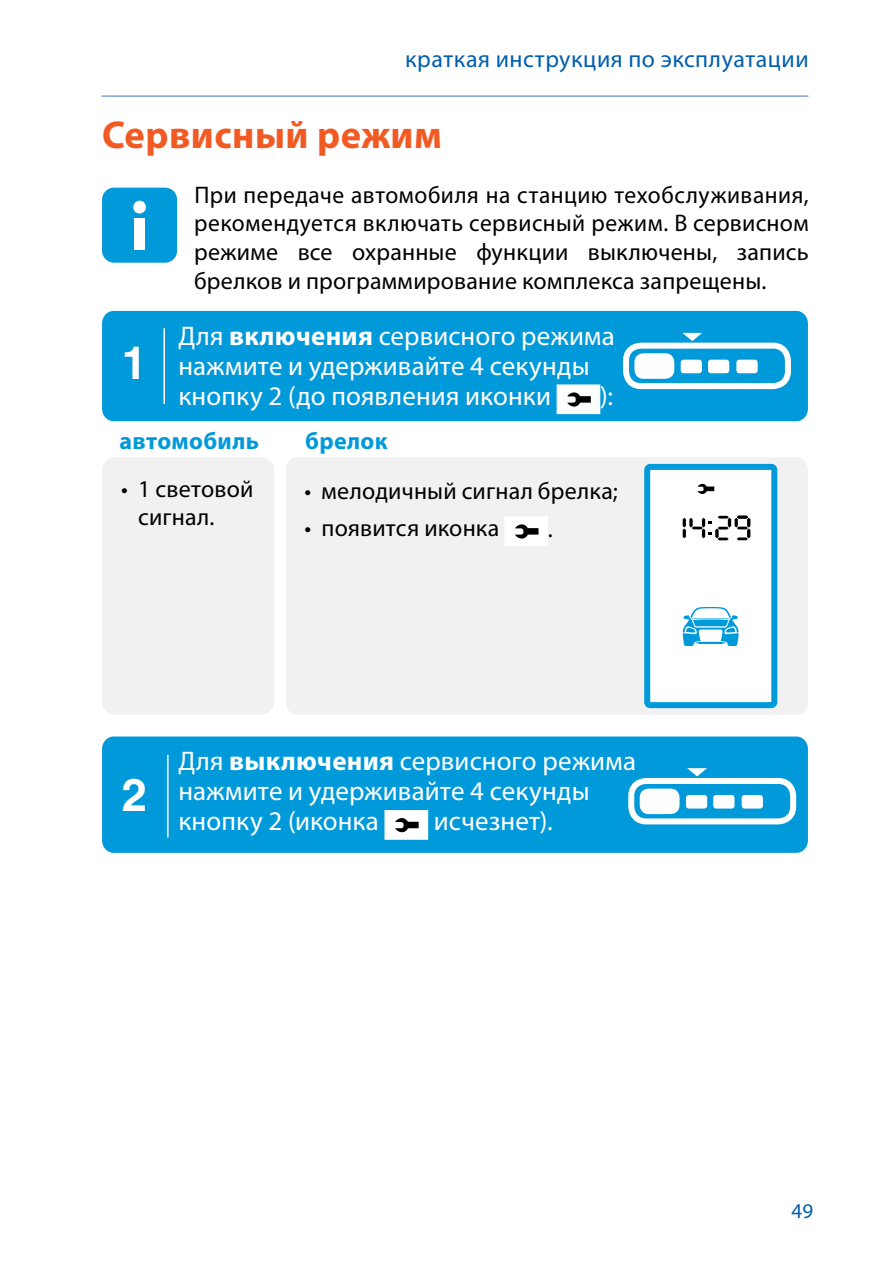
<style>
.page{position:relative;width:893px;height:1276px;background:#fff}
.page>*{position:absolute;margin:0;border:0;box-sizing:border-box;transform-origin:0 0}
.t1{font:700 45px "Helios";color:#fff}
.t2{font:700 39px "Myriad Pro";letter-spacing:.01em;color:#f15a22}
.t3{font:27px/30px "Myriad Pro";letter-spacing:.005em;color:#fff}
.t4{font:24px/28.8px "Myriad Pro";letter-spacing:.01em;color:#000;text-align:justify}
.t5{font:24px "Myriad Pro";letter-spacing:.02em;color:#005fae}
.t6{font:700 24px "Myriad Pro";letter-spacing:.015em;color:#0099da}
.t7{font:21px "Myriad Pro";color:#005fae}
.s1{font-weight:700}
</style>
<div class="page">
<hr style="left:102px;top:95px;width:706px;height:2px;background:#80a0d3">
<div style="left:102px;top:188px;width:75px;height:75px;background:#0099da;border-radius:12px"></div>
<div style="left:133px;top:201px;width:13px;height:12px;background:#fff;border-radius:50%"></div>
<div style="left:135px;top:218px;width:10px;height:32px;background:#fff"></div>
<div style="left:102px;top:457px;width:172px;height:257px;background:#f1f1f2;border-radius:13px"></div>
<div style="left:286px;top:457px;width:522px;height:257px;background:#f1f1f2;border-radius:12px"></div>
<div style="left:504px;top:516px;width:44px;height:30px;background:#fff"></div>
<svg style="left:515px;top:524px;width:23px;height:14px"></svg>
<div style="left:102px;top:311px;width:706px;height:110px;background:#0099da;border-radius:12px"></div>
<div style="left:557px;top:384px;width:43px;height:30px;background:#fff;border:1px solid #fff"></div>
<svg style="left:567px;top:392px;width:24px;height:15px"></svg>
<div style="left:623px;top:343px;width:168px;height:46px;border:6px solid #fff;border-radius:15px"></div>
<div style="left:634px;top:353px;width:40px;height:26px;background:#fff;border-radius:9px"></div>
<div style="left:681px;top:360px;width:21px;height:13px;background:#fff;border-radius:3px"></div>
<div style="left:708px;top:360px;width:21px;height:13px;background:#fff;border-radius:3px"></div>
<div style="left:736px;top:360px;width:22px;height:13px;background:#fff;border-radius:3px"></div>
<svg style="left:682px;top:333px;width:20px;height:8px"></svg>
<hr style="left:163px;top:328px;width:2px;height:76px;background:#fff">
<div style="left:647px;top:467px;width:127px;height:238px;background:#fff;border-radius:3px"></div>
<div style="left:644px;top:464px;width:133px;height:244px;border:6px solid #0099da;border-radius:3px"></div>
<svg style="left:683px;top:516px;width:67px;height:24px"></svg>
<svg style="left:698px;top:484px;width:16px;height:10px"></svg>
<svg style="left:683px;top:607px;width:56px;height:39px"></svg>
<div style="left:102px;top:736px;width:706px;height:117px;background:#0099da;border-radius:12px"></div>
<div style="left:385px;top:810px;width:43px;height:29px;background:#fff;border:1px solid #fff"></div>
<svg style="left:395px;top:818px;width:24px;height:14px"></svg>
<div style="left:628px;top:778px;width:168px;height:46px;border:6px solid #fff;border-radius:15px"></div>
<div style="left:640px;top:788px;width:39px;height:26px;background:#fff;border-radius:9px"></div>
<div style="left:686px;top:795px;width:21px;height:13px;background:#fff;border-radius:3px"></div>
<div style="left:713px;top:795px;width:21px;height:13px;background:#fff;border-radius:3px"></div>
<div style="left:742px;top:795px;width:21px;height:13px;background:#fff;border-radius:3px"></div>
<svg style="left:687px;top:768px;width:20px;height:8px"></svg>
<hr style="left:167px;top:755px;width:2px;height:82px;background:#fff">
<p class="t5" style="left:405px;top:44px;width:405px">краткая инструкция по эксплуатации</p>
<h2 class="t2" style="left:102px;top:110px;width:341px">Сервисный режим</h2>
<p class="t4" style="left:194px;top:180px;width:616px">При передаче автомобиля на станцию техобслуживания, рекомендуется включать сервисный режим. В сервисном режиме все охранные функции выключены, запись брелков и программирование комплекса запрещены.</p>
<h1 class="t1" style="left:122px;top:337px;width:27px">1</h1>
<p class="t3" style="left:178px;top:320px;width:438px">Для <span class="s1">включения</span> сервисного режима нажмите и удерживайте 4 секунды кнопку 2 (до появления иконки</p>
<p class="t3" style="left:600px;top:380px;width:14px">):</p>
<p class="t6" style="left:119px;top:425px;width:141px">автомобиль</p>
<p class="t6" style="left:305px;top:425px;width:84px">брелок</p>
<p class="t4" style="left:138px;top:474px;width:117px;text-indent:-17px">• 1 световой сигнал.</p>
<p class="t4" style="left:305px;top:476px;width:315px">• мелодичный сигнал брелка;</p>
<p class="t4" style="left:305px;top:513px;width:196px">• появится иконка</p>
<p class="t4" style="left:548px;top:514px;width:6px">.</p>
<h1 class="t1" style="left:122px;top:768px;width:27px">2</h1>
<p class="t3" style="left:178px;top:745px;width:459px">Для <span class="s1">выключения</span> сервисного режима нажмите и удерживайте 4 секунды кнопку 2 (иконка</p>
<p class="t3" style="left:434px;top:805px;width:120px">исчезнет).</p>
<p class="t7" style="left:791px;top:1197px;width:23px">49</p>
</div>
